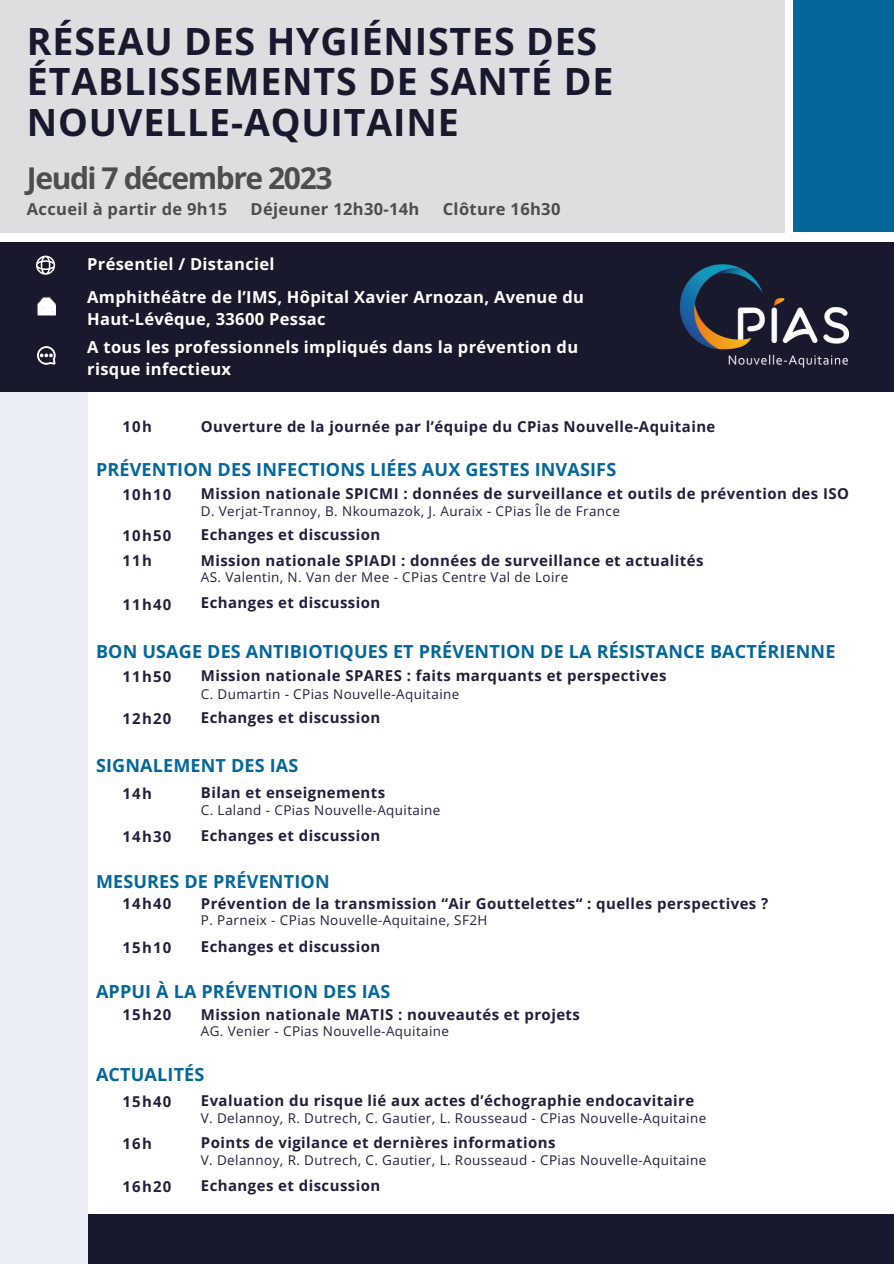
<style>
.page{position:relative;width:894px;height:1264px;background:#fff}
.page>*{position:absolute;margin:0;border:0;box-sizing:border-box;transform-origin:0 0}
.t1{font:700 37.5px/40.5px "Open Sans";letter-spacing:.02em;color:#19192e}
.t2{font:700 30px "Open Sans";letter-spacing:-.05em;color:#4e4c4f}
.t3{font:700 18px "Open Sans";letter-spacing:.01em;color:#046799}
.t4{font:700 16.5px/21.3px "Open Sans";letter-spacing:.02em;color:#fff}
.t5{font:700 16.5px "Open Sans";letter-spacing:.02em;color:#4e4c4f}
.t6{font:700 15px "Open Sans";letter-spacing:.03em;color:#211e3e}
.t7{font:13.5px "Open Sans";letter-spacing:.03em;color:#211e3e}
</style>
<div class="page">
<div style="left:0;top:1214px;width:893px;height:49px;background:#19192e"></div>
<div style="left:0;top:388px;width:87px;height:875px;background:#eceef7"></div>
<div style="left:0;top:241px;width:893px;height:150px;background:#19192e"></div>
<svg style="left:36px;top:255px;width:19px;height:20px"></svg>
<svg style="left:37px;top:346px;width:19px;height:19px"></svg>
<div style="left:0;top:0;width:784px;height:232px;background:#dedddf"></div>
<div style="left:793px;top:0;width:100px;height:232px;background:#046799"></div>
<img style="left:638px;top:232px;width:210px;height:136px">
<img style="left:37px;top:296px;width:18px;height:19px">
<h1 class="t1" style="left:27px;top:20px;width:587px">RÉSEAU DES HYGIÉNISTES DES<br>ÉTABLISSEMENTS DE SANTÉ DE<br>NOUVELLE-AQUITAINE</h1>
<h2 class="t2" style="left:27px;top:157px;width:307px">Jeudi 7 décembre 2023</h2>
<p class="t5" style="left:27px;top:197px;width:202px">Accueil à partir de 9h15</p>
<p class="t5" style="left:250px;top:197px;width:170px">Déjeuner 12h30-14h</p>
<p class="t5" style="left:442px;top:197px;width:119px">Clôture 16h30</p>
<p class="t4" style="left:87px;top:253px;width:189px">Présentiel / Distanciel</p>
<p class="t4" style="left:87px;top:286px;width:498px">Amphithéâtre de l’IMS, Hôpital Xavier Arnozan, Avenue du<br>Haut-Lévêque, 33600 Pessac</p>
<p class="t4" style="left:87px;top:336px;width:492px">A tous les professionnels impliqués dans la prévention du risque infectieux</p>
<p class="t6" style="left:122px;top:416px;width:31px">10h</p>
<p class="t6" style="left:201px;top:415px;width:516px">Ouverture de la journée par l’équipe du CPias Nouvelle-Aquitaine</p>
<p class="t3" style="left:96px;top:456px;width:521px">PRÉVENTION DES INFECTIONS LIÉES AUX GESTES INVASIFS</p>
<p class="t6" style="left:122px;top:483px;width:50px">10h10</p>
<p class="t7" style="left:201px;top:501px;width:420px">D. Verjat-Trannoy, B. Nkoumazok, J. Auraix - CPias Île de France</p>
<p class="t6" style="left:201px;top:483px;width:649px">Mission nationale SPICMI : données de surveillance et outils de prévention des ISO</p>
<p class="t6" style="left:122px;top:524px;width:50px">10h50</p>
<p class="t6" style="left:201px;top:524px;width:181px">Echanges et discussion</p>
<p class="t6" style="left:122px;top:550px;width:31px">11h</p>
<p class="t6" style="left:201px;top:550px;width:504px">Mission nationale SPIADI : données de surveillance et actualités</p>
<p class="t7" style="left:201px;top:568px;width:369px">AS. Valentin, N. Van der Mee - CPias Centre Val de Loire</p>
<p class="t6" style="left:122px;top:593px;width:50px">11h40</p>
<p class="t6" style="left:201px;top:592px;width:181px">Echanges et discussion</p>
<p class="t3" style="left:96px;top:638px;width:740px">BON USAGE DES ANTIBIOTIQUES ET PRÉVENTION DE LA RÉSISTANCE BACTÉRIENNE</p>
<p class="t6" style="left:122px;top:666px;width:50px">11h50</p>
<p class="t7" style="left:201px;top:684px;width:260px">C. Dumartin - CPias Nouvelle-Aquitaine</p>
<p class="t6" style="left:201px;top:665px;width:467px">Mission nationale SPARES : faits marquants et perspectives</p>
<p class="t6" style="left:122px;top:708px;width:50px">12h20</p>
<p class="t6" style="left:201px;top:707px;width:181px">Echanges et discussion</p>
<p class="t3" style="left:96px;top:752px;width:204px">SIGNALEMENT DES IAS</p>
<p class="t6" style="left:122px;top:782px;width:31px">14h</p>
<p class="t7" style="left:201px;top:800px;width:241px">C. Laland - CPias Nouvelle-Aquitaine</p>
<p class="t6" style="left:201px;top:782px;width:186px">Bilan et enseignements</p>
<p class="t6" style="left:122px;top:825px;width:50px">14h30</p>
<p class="t6" style="left:201px;top:825px;width:181px">Echanges et discussion</p>
<p class="t3" style="left:96px;top:868px;width:235px">MESURES DE PRÉVENTION</p>
<p class="t6" style="left:122px;top:893px;width:50px">14h40</p>
<p class="t7" style="left:201px;top:911px;width:288px">P. Parneix - CPias Nouvelle-Aquitaine, SF2H</p>
<p class="t6" style="left:201px;top:892px;width:568px">Prévention de la transmission “Air Gouttelettes“ : quelles perspectives ?</p>
<p class="t6" style="left:122px;top:936px;width:50px">15h10</p>
<p class="t6" style="left:201px;top:936px;width:181px">Echanges et discussion</p>
<p class="t3" style="left:96px;top:979px;width:296px">APPUI À LA PRÉVENTION DES IAS</p>
<p class="t6" style="left:122px;top:1004px;width:50px">15h20</p>
<p class="t7" style="left:201px;top:1022px;width:250px">AG. Venier - CPias Nouvelle-Aquitaine</p>
<p class="t6" style="left:201px;top:1003px;width:380px">Mission nationale MATIS : nouveautés et projets</p>
<p class="t3" style="left:96px;top:1061px;width:110px">ACTUALITÉS</p>
<p class="t6" style="left:122px;top:1090px;width:50px">15h40</p>
<p class="t7" style="left:201px;top:1108px;width:506px">V. Delannoy, R. Dutrech, C. Gautier, L. Rousseaud - CPias Nouvelle-Aquitaine</p>
<p class="t6" style="left:201px;top:1089px;width:494px">Evaluation du risque lié aux actes d’échographie endocavitaire</p>
<p class="t6" style="left:122px;top:1132px;width:31px">16h</p>
<p class="t6" style="left:122px;top:1175px;width:50px">16h20</p>
<p class="t6" style="left:201px;top:1132px;width:356px">Points de vigilance et dernières informations</p>
<p class="t7" style="left:201px;top:1150px;width:506px">V. Delannoy, R. Dutrech, C. Gautier, L. Rousseaud - CPias Nouvelle-Aquitaine</p>
<p class="t6" style="left:201px;top:1174px;width:181px">Echanges et discussion</p>
</div>
